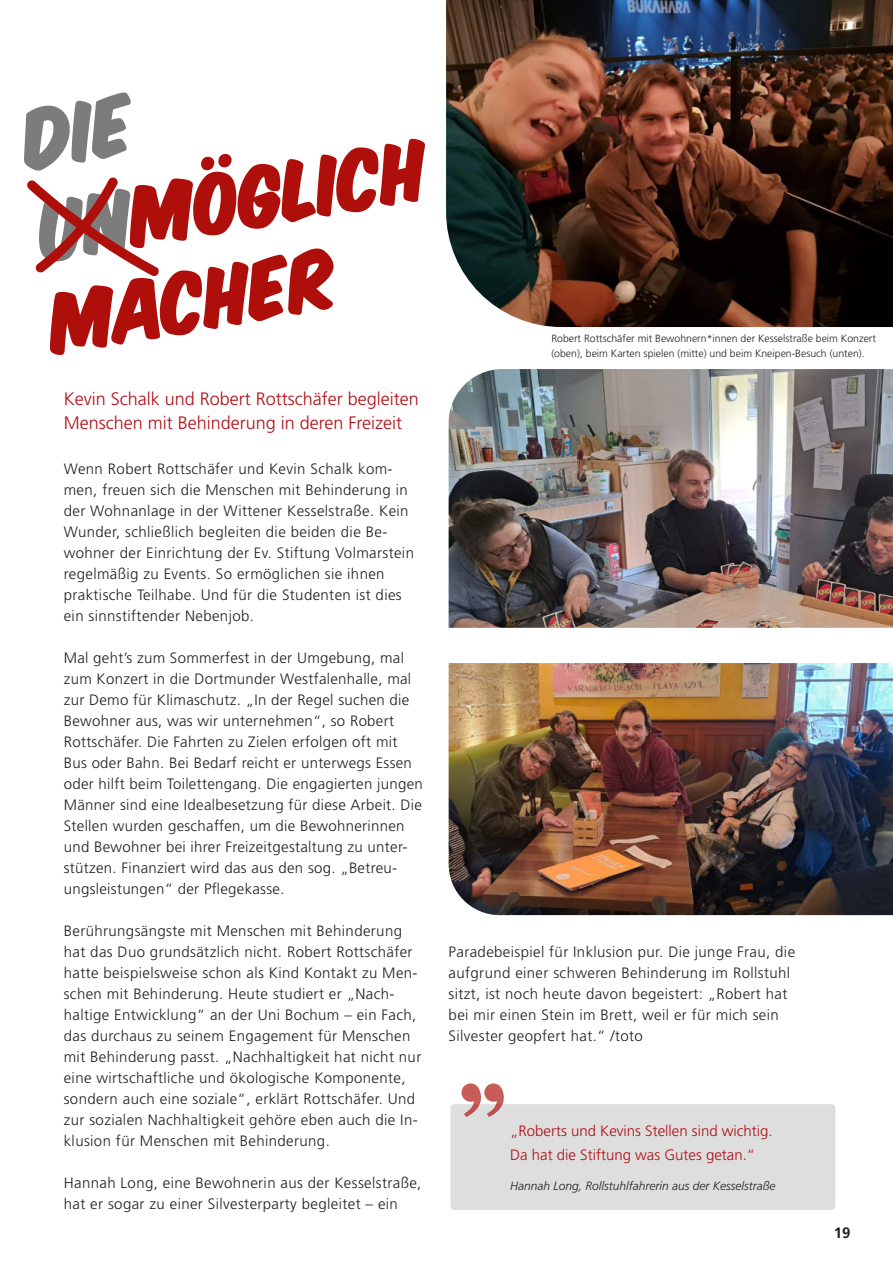
<style>
.page{position:relative;width:893px;height:1263px;background:#fff}
.page>*{position:absolute;margin:0;border:0;box-sizing:border-box;transform-origin:0 0}
.t1{font:66.45px/93.3px "Komika Title Paint";color:#ae0f0a}
.t2{font:300 18px/24px "Frutiger LT Std";color:#b00d15}
.t3{font:300 15px/21px "Frutiger LT Std";letter-spacing:.025em;color:#231f20}
.t4{font:300 15px/24px "Frutiger LT Std";color:#b00d15}
.t5{font:700 15px "Frutiger LT Std";color:#231f20}
.t6{font:italic 300 12px "Frutiger LT Std";color:#231f20}
.t7{font:300 10.5px/15px "Frutiger LT Std";color:#231f20}
.s1{color:#7d7c7c}
</style>
<div class="page">
<img style="left:446px;top:0;width:447px;height:327px">
<img style="left:449px;top:663px;width:444px;height:252px">
<img style="left:449px;top:369px;width:444px;height:259px">
<div style="left:450px;top:1104px;width:385px;height:106px;background:#dedede;border-radius:4px"></div>
<svg style="left:461px;top:1083px;width:43px;height:34px"></svg>
<svg style="left:27px;top:177px;width:132px;height:99px"></svg>
<h1 class="t1" style="left:29px;top:192px;width:395px;rotate:-9deg"><span class="s1">Un</span>möglich<br>Macher</h1>
<p class="t2" style="left:64px;top:387px;width:357px">Kevin Schalk und Robert Rottschäfer begleiten<br>Menschen mit Behinderung in deren Freizeit</p>
<p class="t3" style="left:64px;top:459px;width:352px">Wenn Robert Rottschäfer und Kevin Schalk kom&shy;men, freuen sich die Menschen mit Behinderung in der Wohnanlage in der Wittener Kesselstraße. Kein Wunder, schließlich begleiten die beiden die Be&shy;wohner der Einrichtung der Ev. Stiftung Volmarstein regelmäßig zu Events. So ermöglichen sie ihnen praktische Teilhabe. Und für die Studenten ist dies ein sinnstiftender Nebenjob.</p>
<p class="t3" style="left:64px;top:648px;width:361px">Mal geht’s zum Sommerfest in der Umgebung, mal zum Konzert in die Dortmunder Westfalenhalle, mal zur Demo für Klimaschutz. „In der Regel suchen die Bewohner aus, was wir unternehmen“, so Robert Rottschäfer. Die Fahrten zu Zielen erfolgen oft mit Bus oder Bahn. Bei Bedarf reicht er unterwegs Essen oder hilft beim Toilettengang. Die engagierten jungen Männer sind eine Idealbesetzung für diese Arbeit. Die Stellen wurden geschaffen, um die Bewohnerinnen und Bewohner bei ihrer Freizeitgestaltung zu unter&shy;stützen. Finanziert wird das aus den sog. „Betreu&shy;ungsleistungen“ der Pflegekasse.</p>
<p class="t3" style="left:64px;top:921px;width:359px">Berührungsängste mit Menschen mit Behinderung hat das Duo grundsätzlich nicht. Robert Rottschäfer hatte beispielsweise schon als Kind Kontakt zu Men&shy;schen mit Behinderung. Heute studiert er „Nach&shy;haltige Entwicklung“ an der Uni Bochum – ein Fach, das durchaus zu seinem Engagement für Menschen mit Behinderung passt. „Nachhaltigkeit hat nicht nur eine wirtschaftliche und ökologische Komponente, sondern auch eine soziale“, erklärt Rottschäfer. Und zur sozialen Nachhaltigkeit gehöre eben auch die In&shy;klusion für Menschen mit Behinderung.</p>
<p class="t3" style="left:64px;top:1173px;width:359px">Hannah Long, eine Bewohnerin aus der Kesselstraße, hat er sogar zu einer Silvesterparty begleitet – ein</p>
<p class="t7" style="left:551px;top:331px;width:326px">Robert Rottschäfer mit Bewohnern*innen der Kesselstraße beim Konzert (oben), beim Karten spielen (mitte) und beim Kneipen-Besuch (unten).</p>
<p class="t3" style="left:449px;top:942px;width:348px">Paradebeispiel für Inklusion pur. Die junge Frau, die aufgrund einer schweren Behinderung im Rollstuhl sitzt, ist noch heute davon begeistert: „Robert hat bei mir einen Stein im Brett, weil er für mich sein Silvester geopfert hat.“ /toto</p>
<p class="t4" style="left:510px;top:1120px;width:264px">„Roberts und Kevins Stellen sind wichtig.<br>Da hat die Stiftung was Gutes getan.“</p>
<p class="t6" style="left:510px;top:1181px;width:267px">Hannah Long, Rollstuhlfahrerin aus der Kesselstraße</p>
<p class="t5" style="left:834px;top:1226px;width:18px">19</p>
</div>
